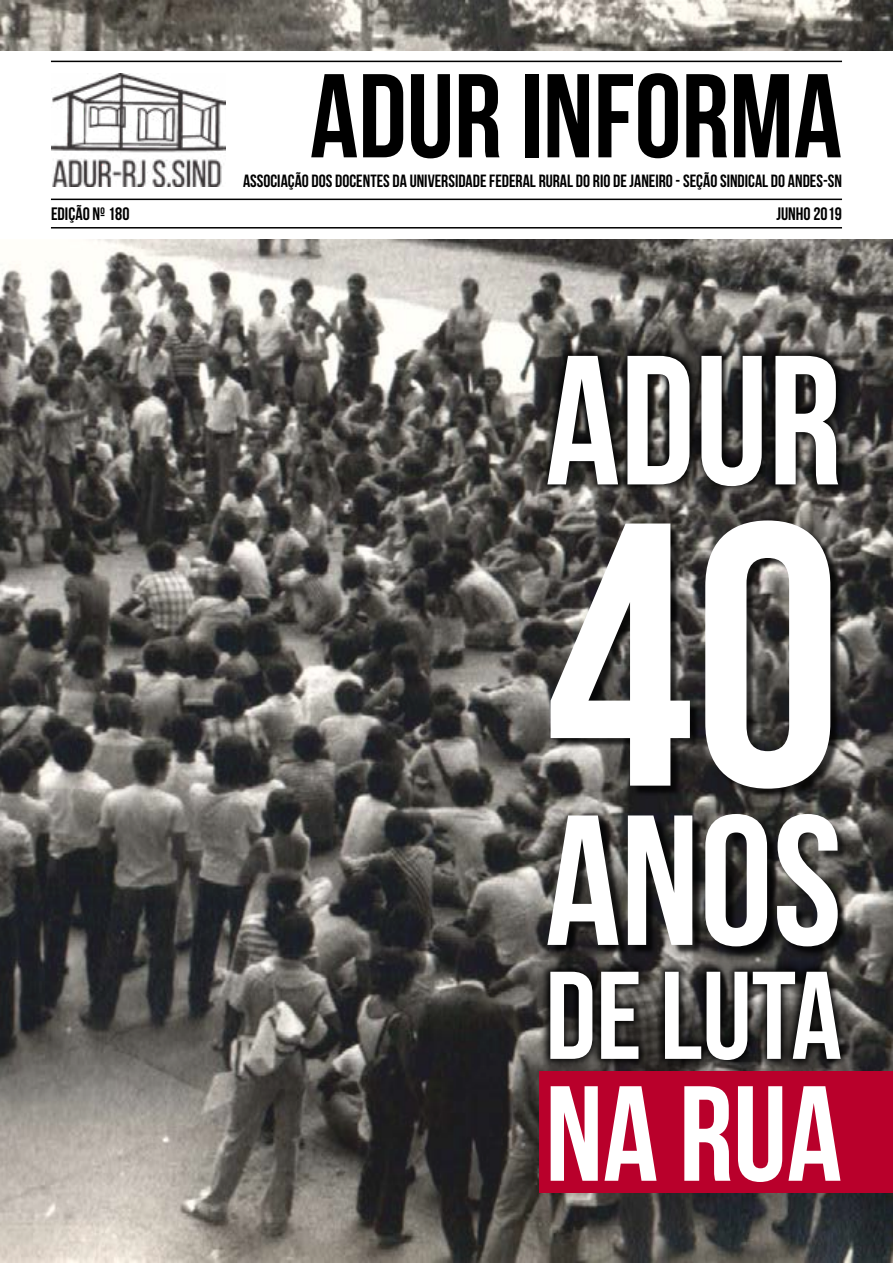
<style>
.page{position:relative;width:893px;height:1263px;background:#fff}
.page>*{position:absolute;margin:0;border:0;box-sizing:border-box;transform-origin:0 0}
.t1{font:700 184.95px "Bebas Neue";color:#fff}
.t2{font:700 183.6px "Bebas Neue";color:#fff}
.t3{font:700 135px "Bebas Neue";color:#fff}
.t4{font:700 124.5px "Bebas Neue";color:#fff}
.t5{font:700 118.8px "Bebas Neue";color:#000}
.t6{font:700 18px "Bebas Neue";color:#000}
.t7{font:700 17.7px "Bebas Neue";color:#000}
</style>
<div class="page">
<img style="left:0;top:0;width:893px;height:1263px">
<div style="left:539px;top:1072px;width:354px;height:121px;background:#b9002b"></div>
<div style="left:0;top:51px;width:893px;height:187px;background:#fff"></div>
<hr style="left:51px;top:199px;width:791px;height:1px;background:#000">
<hr style="left:51px;top:61px;width:791px;height:1px;background:#000">
<hr style="left:51px;top:227px;width:791px;height:2px;background:#000">
<img style="left:51px;top:74px;width:174px;height:112px">
<svg style="left:537px;top:344px;width:312px;height:152px;background:#201f1e"></svg>
<div style="left:553px;top:523px;width:287px;height:276px;background:#000;opacity:.75"></div>
<div style="left:551px;top:818px;width:295px;height:138px;background:#000;opacity:.75"></div>
<svg style="left:539px;top:961px;width:312px;height:110px;background:#262423"></svg>
<h3 class="t5" style="left:310px;top:51px;width:534px">ADUR INFORMA</h3>
<p class="t7" style="left:243px;top:171px;width:600px">ASSOCIAÇÃO DOS DOCENTES DA UNIVERSIDADE FEDERAL RURAL DO RIO DE JANEIRO - SEÇÃO SINDICAL DO ANDES-SN</p>
<p class="t6" style="left:51px;top:204px;width:80px">EDIÇÃO Nº 180</p>
<p class="t6" style="left:776px;top:204px;width:67px">JUNHO 2019</p>
<h2 class="t2" style="left:545px;top:320px;width:298px">ADUR</h2>
<h1 class="t1" style="left:545px;top:779px;width:298px"><sup>40</sup>ANOS</h1>
<h3 class="t4" style="left:545px;top:947px;width:298px">DE LUTA</h3>
<h3 class="t3" style="left:545px;top:1060px;width:298px">NA RUA</h3>
</div>
